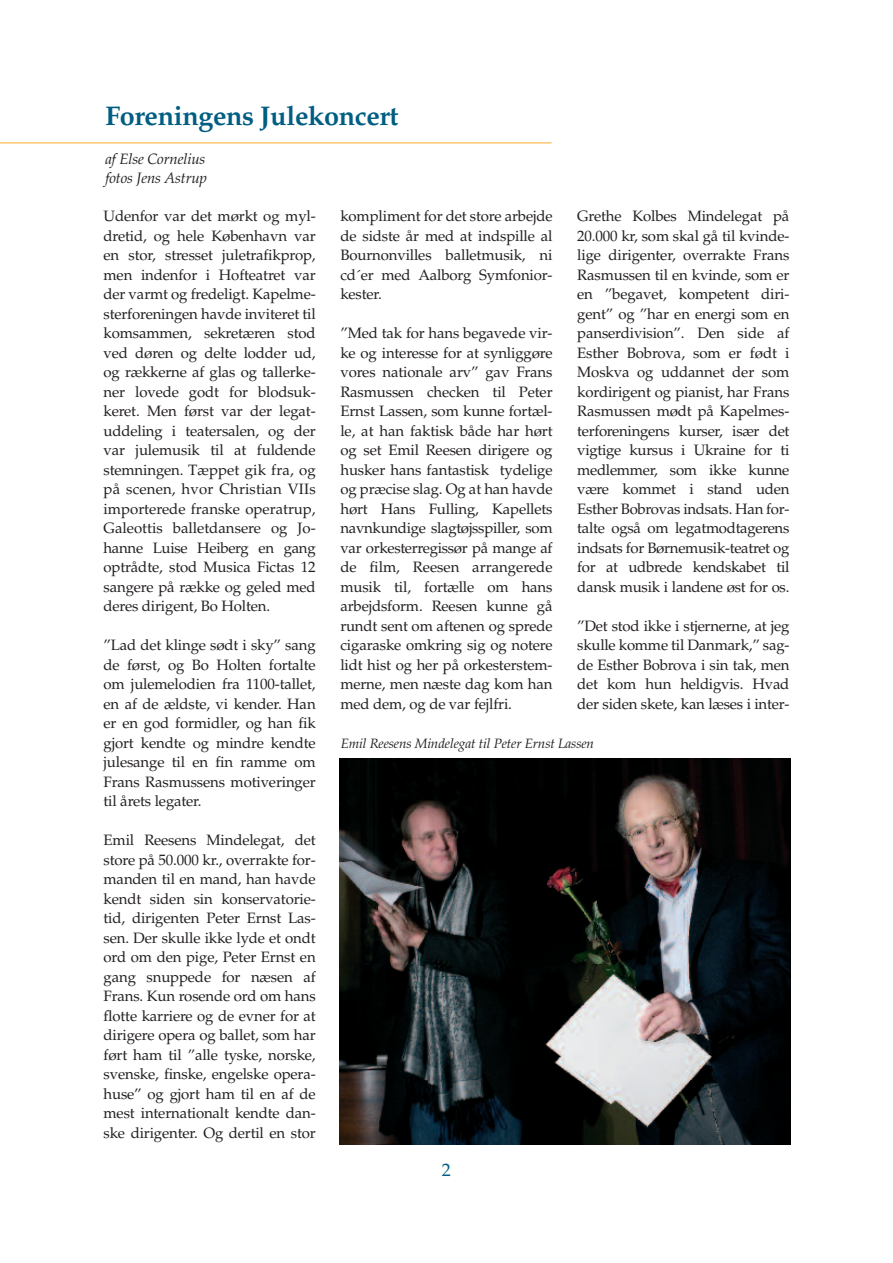
<style>
.page{position:relative;width:893px;height:1263px;background:#fff}
.page>*{position:absolute;margin:0;border:0;box-sizing:border-box;transform-origin:0 0}
.t1{font:700 27px "Palatino";letter-spacing:-.015em;color:#005e82}
.t2{font:18px "Palatino";color:#005e82}
.t3{font:15px/19.5px "Palatino";letter-spacing:-.01em;color:#231f20;text-align:justify}
.t4{font:italic 15px/19.5px "Palatino";letter-spacing:-.01em;color:#231f20}
.t5{font:italic 13.5px "Palatino";letter-spacing:-.01em;color:#231f20}
</style>
<div class="page">
<img style="left:340px;top:758px;width:451px;height:386px">
<hr style="left:0;top:143px;width:552px;height:1px;background:#faa92a">
<h1 class="t1" style="left:105px;top:105px;width:295px">Foreningens Julekoncert</h1>
<p class="t4" style="left:105px;top:150px;width:103px">af Else Cornelius fotos Jens Astrup</p>
<p class="t3" style="left:104px;top:208px;width:214px">Udenfor var det mørkt og myl&shy;dretid, og hele København var en stor, stresset juletrafikprop, men indenfor i Hofteatret var der varmt og fredeligt. Kapelme&shy;sterforeningen havde inviteret til komsammen, sekretæren stod ved døren og delte lodder ud, og rækkerne af glas og tallerke&shy;ner lovede godt for blodsuk&shy;keret. Men først var der legat&shy;uddeling i teatersalen, og der var julemusik til at fuldende stemningen. Tæppet gik fra, og på scenen, hvor Christian VIIs importerede franske operatrup, Galeottis balletdansere og Jo&shy;hanne Luise Heiberg en gang optrådte, stod Musica Fictas 12 sangere på række og geled med deres dirigent, Bo Holten.</p>
<p class="t3" style="left:104px;top:637px;width:214px">”Lad det klinge sødt i sky” sang de først, og Bo Holten fortalte om julemelodien fra 1100-tallet, en af de ældste, vi kender. Han er en god formidler, og han fik gjort kendte og mindre kendte julesange til en fin ramme om Frans Rasmussens motiveringer til årets legater.</p>
<p class="t3" style="left:104px;top:832px;width:214px">Emil Reesens Mindelegat, det store på 50.000 kr., overrakte for&shy;manden til en mand, han havde kendt siden sin konservatorie&shy;tid, dirigenten Peter Ernst Las&shy;sen. Der skulle ikke lyde et ondt ord om den pige, Peter Ernst en gang snuppede for næsen af Frans. Kun rosende ord om hans flotte karriere og de evner for at dirigere opera og ballet, som har ført ham til ”alle tyske, norske, svenske, finske, engelske opera&shy;huse” og gjort ham til en af de mest internationalt kendte dan&shy;ske dirigenter. Og dertil en stor</p>
<p class="t3" style="left:340px;top:208px;width:214px">kompliment for det store arbejde de sidste år med at indspille al Bournonvilles balletmusik, ni cd´er med Aalborg Symfonior&shy;kester.</p>
<p class="t3" style="left:340px;top:325px;width:214px">”Med tak for hans begavede vir&shy;ke og interesse for at synliggøre vores nationale arv” gav Frans Rasmussen checken til Peter Ernst Lassen, som kunne fortæl&shy;le, at han faktisk både har hørt og set Emil Reesen dirigere og husker hans fantastisk tydelige og præcise slag. Og at han havde hørt Hans Fulling, Kapellets navnkundige slagtøjsspiller, som var orkesterregissør på mange af de film, Reesen arrangerede musik til, fortælle om hans arbejdsform. Reesen kunne gå rundt sent om aftenen og sprede cigaraske omkring sig og notere lidt hist og her på orkesterstem&shy;merne, men næste dag kom han med dem, og de var fejlfri.</p>
<p class="t3" style="left:577px;top:208px;width:214px">Grethe Kolbes Mindelegat på 20.000 kr, som skal gå til kvinde&shy;lige dirigenter, overrakte Frans Rasmussen til en kvinde, som er en ”begavet, kompetent diri&shy;gent” og ”har en energi som en panserdivision”. Den side af Esther Bobrova, som er født i Moskva og uddannet der som kordirigent og pianist, har Frans Rasmussen mødt på Kapelmes&shy;terforeningens kurser, især det vigtige kursus i Ukraine for ti medlemmer, som ikke kunne være kommet i stand uden Esther Bobrovas indsats. Han for&shy;talte også om legatmodtagerens indsats for Børnemusik-teatret og for at udbrede kendskabet til dansk musik i landene øst for os.</p>
<p class="t3" style="left:577px;top:618px;width:214px">”Det stod ikke i stjernerne, at jeg skulle komme til Danmark,” sag&shy;de Esther Bobrova i sin tak, men det kom hun heldigvis. Hvad der siden skete, kan læses i inter-</p>
<p class="t5" style="left:341px;top:738px;width:255px">Emil Reesens Mindelegat til Peter Ernst Lassen</p>
<p class="t2" style="left:442px;top:1162px;width:10px">2</p>
</div>
